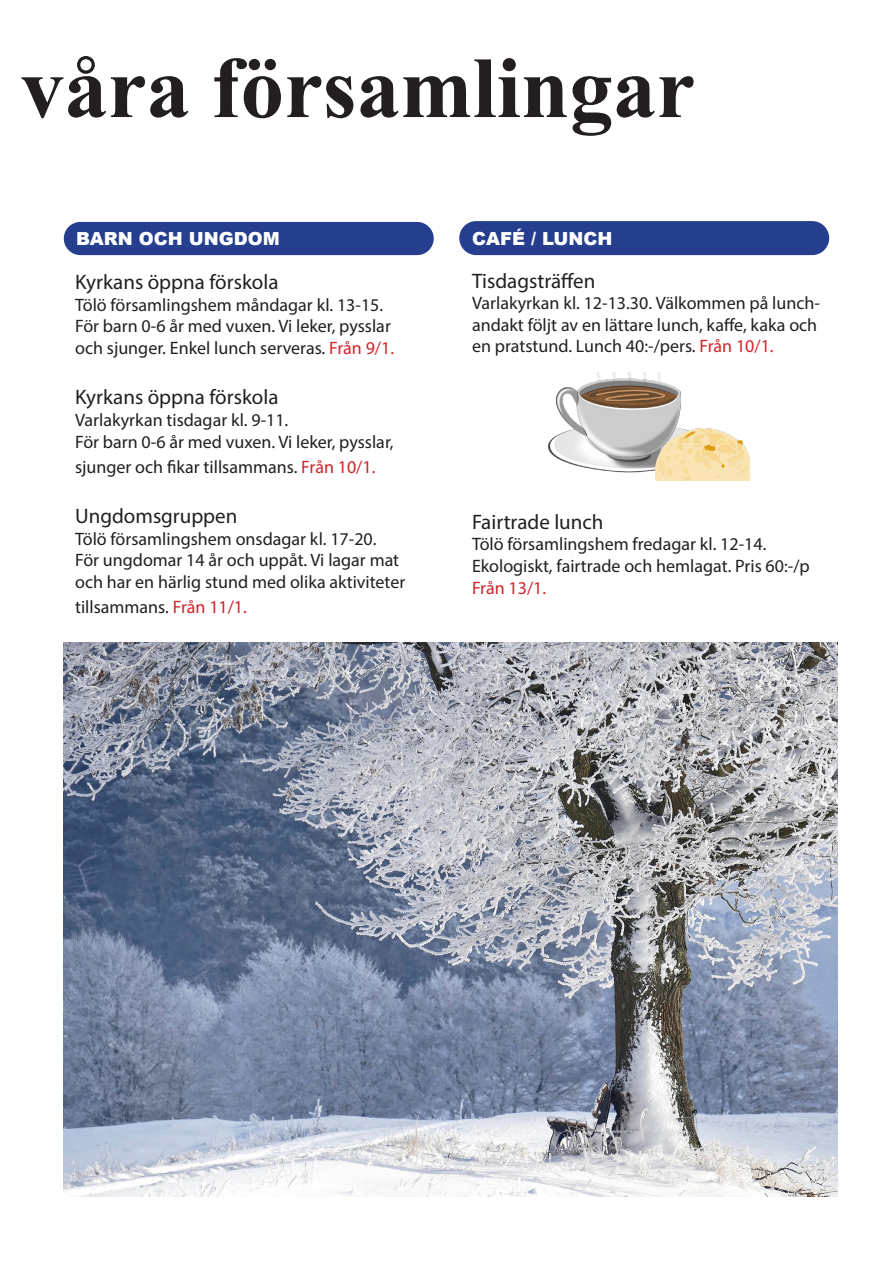
<style>
.page{position:relative;width:893px;height:1263px;background:#fff}
.page>*{position:absolute;margin:0;border:0;box-sizing:border-box;transform-origin:0 0}
.t1{font:700 87px "Times New Roman";color:#231f20}
.t2{font:21px "Myriad Pro";color:#231f20}
.t3{font:18px/21.6px "Myriad Pro";color:#231f20}
.t4{font:900 18px "Arial";color:#fff}
.t5{font:18px "Myriad Pro";letter-spacing:-.005em;color:#d1232a}
.s1{color:#d1232a}
</style>
<div class="page">
<div style="left:64px;top:222px;width:370px;height:33px;background:#253f8e;border-radius:17px"></div>
<div style="left:459px;top:221px;width:370px;height:34px;background:#253f8e;border-radius:17px"></div>
<img style="left:64px;top:642px;width:774px;height:554px">
<img style="left:549px;top:373px;width:201px;height:107px">
<h1 class="t1" style="left:21px;top:25px;width:676px">våra församlingar</h1>
<p class="t4" style="left:76px;top:226px;width:205px">BARN OCH UNGDOM</p>
<p class="t2" style="left:75px;top:269px;width:205px">Kyrkans öppna förskola</p>
<p class="t3" style="left:75px;top:294px;width:310px">Tölö församlingshem måndagar kl. 13-15.</p>
<p class="t3" style="left:75px;top:315px;width:320px">För barn 0-6 år med vuxen. Vi leker, pysslar och sjunger. Enkel lunch serveras. <span class="s1">Från 9/1.</span></p>
<p class="t2" style="left:75px;top:384px;width:205px">Kyrkans öppna förskola</p>
<p class="t3" style="left:75px;top:409px;width:215px">Varlakyrkan tisdagar kl. 9-11.</p>
<p class="t3" style="left:75px;top:429px;width:320px;line-height:25.2px">För barn 0-6 år med vuxen. Vi leker, pysslar, sjunger och fikar tillsammans. <span class="s1">Från 10/1.</span></p>
<p class="t2" style="left:75px;top:503px;width:164px">Ungdomsgruppen</p>
<p class="t3" style="left:75px;top:528px;width:303px">Tölö församlingshem onsdagar kl. 17-20.</p>
<p class="t3" style="left:75px;top:549px;width:332px">För ungdomar 14 år och uppåt. Vi lagar mat och har en härlig stund med olika aktiviteter</p>
<p class="t3" style="left:75px;top:596px;width:173px">tillsammans. <span class="s1">Från 11/1.</span></p>
<p class="t4" style="left:472px;top:225px;width:142px">CAFÉ / LUNCH</p>
<p class="t2" style="left:472px;top:267px;width:125px">Tisdagsträffen</p>
<p class="t3" style="left:472px;top:292px;width:349px">Varlakyrkan kl. 12-13.30. Välkommen på lunch-</p>
<p class="t3" style="left:472px;top:314px;width:347px">andakt följt av en lättare lunch, kaffe, kaka och en pratstund. Lunch 40:-/pers. <span class="s1">Från 10/1.</span></p>
<p class="t2" style="left:472px;top:509px;width:133px">Fairtrade lunch</p>
<p class="t3" style="left:472px;top:533px;width:296px">Tölö församlingshem fredagar kl. 12-14.</p>
<p class="t3" style="left:472px;top:555px;width:339px">Ekologiskt, fairtrade och hemlagat. Pris 60:-/p</p>
<p class="t5" style="left:472px;top:576px;width:76px">Från 13/1.</p>
</div>
